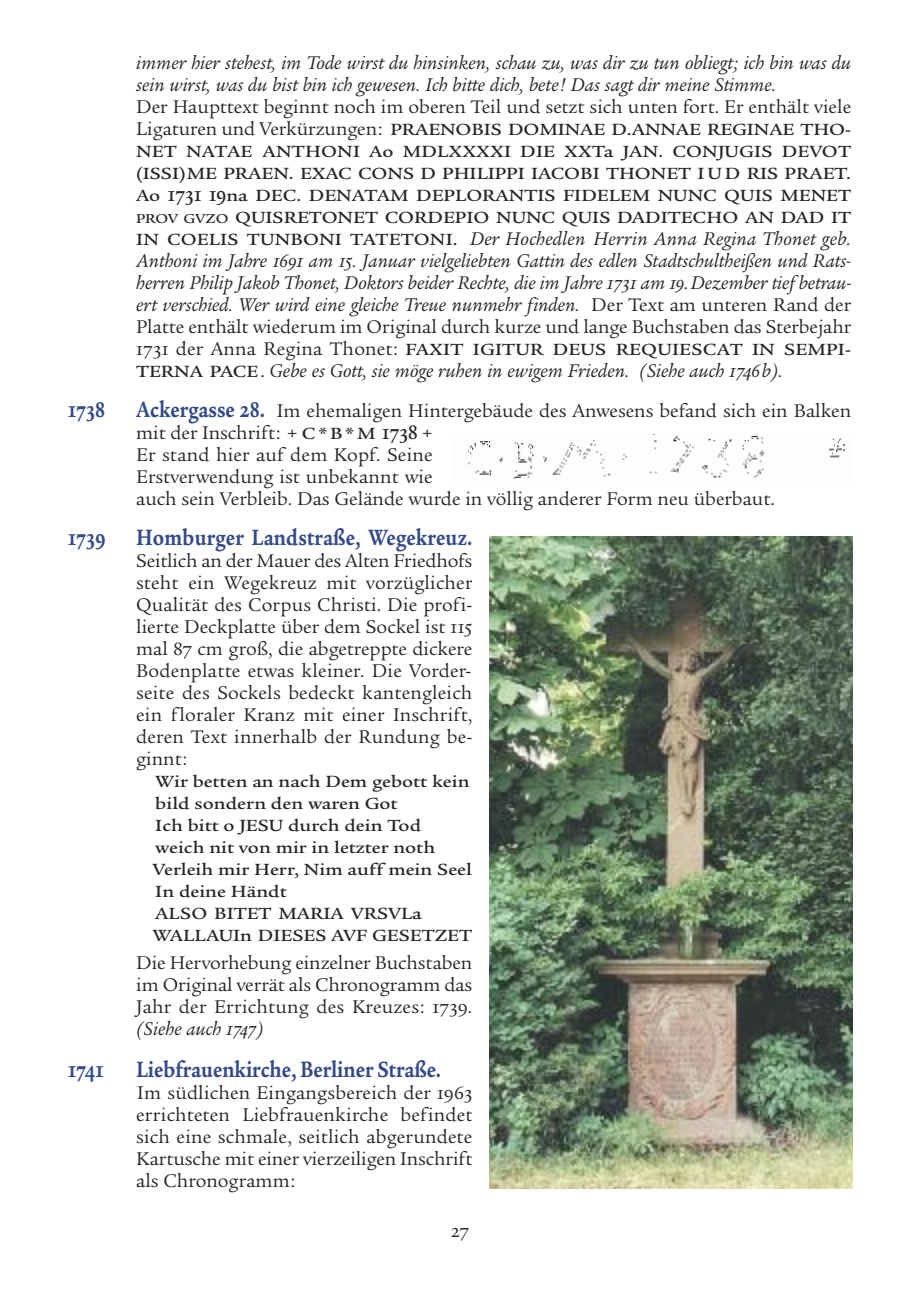
<style>
.page{position:relative;width:908px;height:1304px;background:#fff}
.page>*{position:absolute;margin:0;border:0;box-sizing:border-box;transform-origin:0 0}
.t1{font:24px "Legacy Ser ITC Bold OS";color:#344a88;scale:.83 1}
.t2{font:20px/22px "Legacy Ser ITC Book OS";color:#272526;text-align:justify}
.t3{font:20px/22px "Legacy Ser ITC Book Ital OS";color:#272526}
.t4{font:17.6px/22px "Legacy Ser ITC Medi OS";color:#272526;text-align:justify;scale:1.14 1}
.s1{font-family:"Legacy Ser ITC Book OS";font-size:20px}
.s2{font-size:22px}
.s3{font-size:14px}
.s4{font-family:"Legacy Ser ITC Medi OS";font-size:17.6px}
.s5{font-family:"Legacy Ser ITC Book OS"}
.s6{font-family:"Legacy Ser ITC Bold OS";font-size:24px;color:#344a88}
.s7{font-family:"Legacy Ser ITC Medi OS";font-size:22px}
</style>
<div class="page">
<img style="left:468px;top:434px;width:378px;height:45px">
<img style="left:489px;top:537px;width:363px;height:652px">
<p class="t3" style="left:136px;top:51px;width:716px">immer hier stehest, im Tode wirst du hinsinken, schau zu, was dir zu tun obliegt; ich bin was du sein wirst, was du bist bin ich gewesen. Ich bitte dich, bete! Das sagt dir meine Stimme.</p>
<p class="t2" style="left:136px;top:95px;width:716px">Der Haupttext beginnt noch im oberen Teil und setzt sich unten fort. Er enthält viele</p>
<p class="t4" style="left:136px;top:118px;width:628px"><span class="s1">Ligaturen und Verkürzungen:</span> PRAENOBIS DOMINAE D.ANNAE REGINAE THO-NET NATAE ANTHONI Ao MDLXXXXI DIE XXTa JAN. CONJUGIS DEVOT (ISSI)ME PRAEN. EXAC CONS D PHILIPPI IACOBI THONET I UD RIS PRAET.<br>Ao <span class="s2">1731 19</span>na DEC. DENATAM DEPLORANTIS FIDELEM NUNC QUIS MENET <span class="s3">PROV GVZO</span> QUISRETONET CORDEPIO NUNC QUIS DADITECHO AN DAD IT</p>
<p class="t3" style="left:136px;top:227px;width:716px;text-align:justify"><span class="s4">IN COELIS TUNBONI TATETONI.</span> Der Hochedlen Herrin Anna Regina Thonet geb.<br>Anthoni im Jahre 1691 am 15. Januar vielgeliebten Gattin des edlen Stadtschultheißen und Rats&shy;herren Philip Jakob Thonet, Doktors beider Rechte, die im Jahre 1731 am 19.Dezember tief betrau&shy;ert verschied. Wer wird eine gleiche Treue nunmehr finden. <span class="s5">Der Text am unteren Rand der</span></p>
<p class="t2" style="left:136px;top:315px;width:716px">Platte enthält wiederum im Original durch kurze und lange Buchstaben das Sterbejahr</p>
<p class="t4" style="left:136px;top:338px;width:628px"><span class="s1">1731 der Anna Regina Thonet:</span> FAXIT IGITUR DEUS REQUIESCAT IN SEMPI-</p>
<p class="t3" style="left:136px;top:359px;width:648px"><span class="s4">TERNA PACE</span><span class="s5">.</span> Gebe es Gott, sie möge ruhen in ewigem Frieden. (Siehe auch 1746b).</p>
<p class="t1" style="left:68px;top:395px;width:46px">1738</p>
<p class="t2" style="left:136px;top:399px;width:716px;text-align:left"><span class="s6">Ackergasse 28.</span> Im ehemaligen Hintergebäude des Anwesens befand sich ein Balken mit der Inschrift: <span class="s4">+ C*B*M</span> <span class="s7">1738</span> <span class="s4">+<br></span>Er stand hier auf dem Kopf. Seine<br>Erstverwendung ist unbekannt wie<br>auch sein Verbleib. Das Gelände wurde in völlig anderer Form neu überbaut.</p>
<p class="t1" style="left:68px;top:523px;width:47px">1739</p>
<p class="t1" style="left:136px;top:523px;width:406px">Homburger Landstraße, Wegekreuz.</p>
<p class="t2" style="left:136px;top:549px;width:337px">Seitlich an der Mauer des Alten Friedhofs steht ein Wegekreuz mit vorzüglicher Qualität des Corpus Christi. Die profi&shy;lierte Deckplatte über dem Sockel ist 115 mal 87 cm groß, die abgetreppte dickere Bodenplatte etwas kleiner. Die Vorder&shy;seite des Sockels bedeckt kantengleich ein floraler Kranz mit einer Inschrift, deren Text innerhalb der Rundung be&shy;ginnt:</p>
<p class="t4" style="left:152px;top:770px;width:282px;text-align:left">Wir betten an nach Dem gebott kein bild sondern den waren Got<br>Ich bitt o JESU durch dein Tod<br>weich nit von mir in letzter noth<br>Verleih mir Herr, Nim auff mein Seel<br>In deine Händt<br>ALSO BITET MARIA VRSVLa<br>WALLAUIn DIESES AVF GESETZET</p>
<p class="t2" style="left:136px;top:951px;width:337px">Die Hervorhebung einzelner Buchstaben im Original verrät als Chronogramm das Jahr der Errichtung des Kreuzes: 1739.</p>
<p class="t3" style="left:136px;top:1017px;width:129px">(Siehe auch 1747)</p>
<p class="t1" style="left:68px;top:1055px;width:44px">1741</p>
<p class="t1" style="left:136px;top:1055px;width:369px">Liebfrauenkirche, Berliner Straße.</p>
<p class="t2" style="left:136px;top:1081px;width:337px">Im südlichen Eingangsbereich der 1963 errichteten Liebfrauenkirche befindet sich eine schmale, seitlich abgerundete Kartusche mit einer vierzeiligen Inschrift als Chronogramm:</p>
<p class="t2" style="left:451px;top:1219px;width:19px">27</p>
</div>
